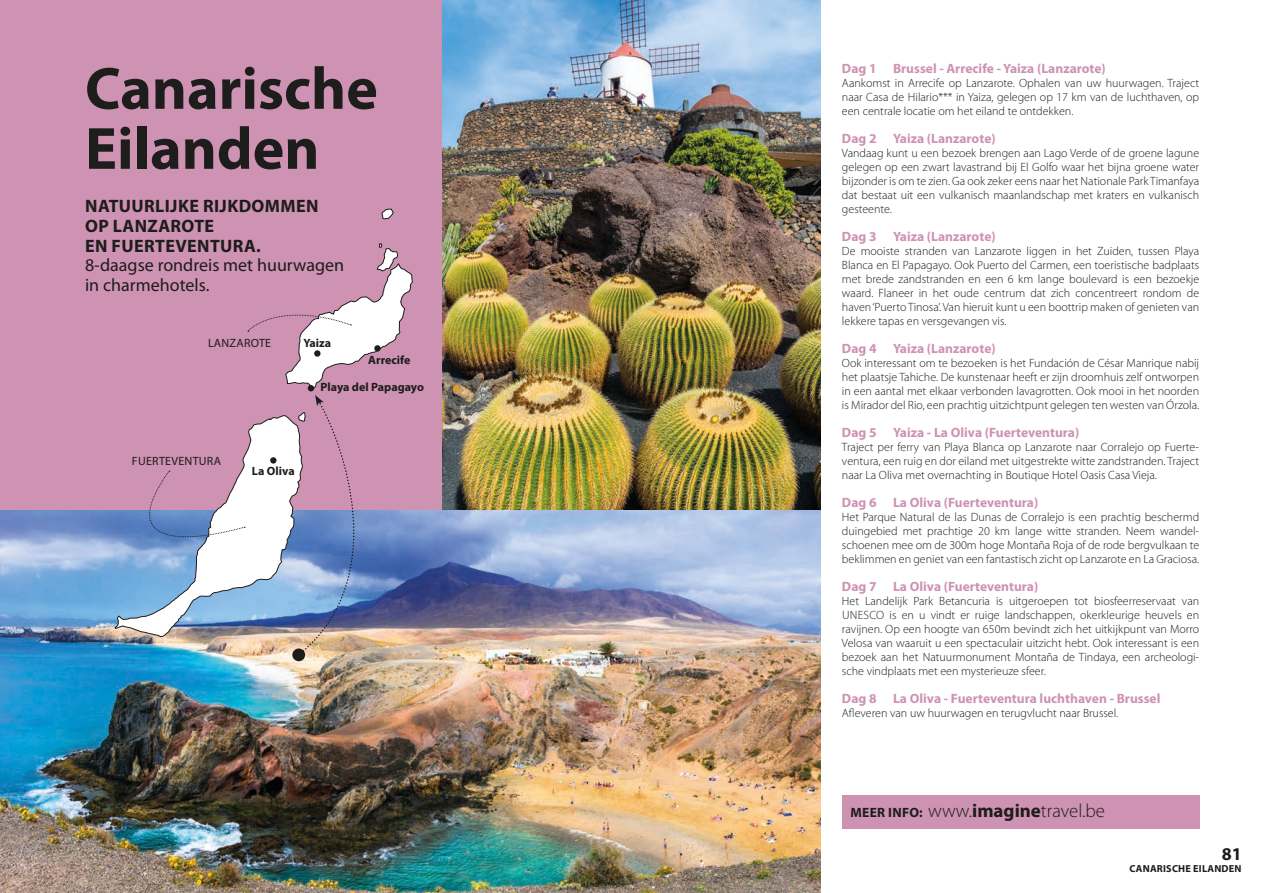
<style>
.page{position:relative;width:1263px;height:893px;background:#fff}
.page>*{position:absolute;margin:0;border:0;box-sizing:border-box;transform-origin:0 0}
.t1{font:700 60px/60px "Myriad Pro";color:#1d1d1b}
.t2{font:300 18.9px "Myriad Pro";color:#1d1d1b}
.t3{font:700 18px/19.8px "Myriad Pro";letter-spacing:.02em;color:#1d1d1b}
.t4{font:18px/19.8px "Myriad Pro";color:#1d1d1b}
.t5{font:700 13.5px "Myriad Pro";color:#ce92b3}
.t6{font:300 12px/14px "Myriad Pro";color:#1d1d1b;text-align:justify}
.t7{font:700 12px "Myriad Pro";color:#1d1d1b}
.t8{font:12px "Myriad Pro";letter-spacing:.02em;color:#1d1d1b}
.t9{font:700 10.2px "Myriad Pro";letter-spacing:.02em;color:#1d1d1b}
.s1{font-weight:700;font-size:13.5px}
.s2{font-weight:700}
</style>
<div class="page">
<div style="left:842px;top:795px;width:357px;height:34px;background:#ce92b3"></div>
<div style="left:0;top:0;width:442px;height:510px;background:#ce92b3"></div>
<img style="left:442px;top:0;width:379px;height:510px">
<img style="left:0;top:510px;width:821px;height:383px">
<svg style="left:381px;top:208px;width:13px;height:11px"></svg>
<div style="left:292px;top:648px;width:13px;height:13px;background:#1d1d1b;border-radius:50%"></div>
<svg style="left:115px;top:244px;width:298px;height:412px"></svg>
<h1 class="t1" style="left:85px;top:57px;width:294px">Canarische<br>Eilanden</h1>
<p class="t5" style="left:842px;top:60px;width:265px">Dag 1 Brussel - Arrecife - Yaiza (Lanzarote)</p>
<p class="t6" style="left:842px;top:76px;width:359px">Aankomst in Arrecife op Lanzarote. Ophalen van uw huurwagen. Traject naar Casa de Hilario*** in Yaiza, gelegen op 17 km van de luchthaven, op een centrale locatie om het eiland te ontdekken.</p>
<p class="t5" style="left:842px;top:130px;width:155px">Dag 2 Yaiza (Lanzarote)</p>
<p class="t6" style="left:842px;top:146px;width:359px">Vandaag kunt u een bezoek brengen aan Lago Verde of de groene lagune gelegen op een zwart lavastrand bij El Golfo waar het bijna groene water bijzonder is om te zien. Ga ook zeker eens naar het Nationale Park Timanfaya dat bestaat uit een vulkanisch maanlandschap met kraters en vulkanisch gesteente.</p>
<p class="t5" style="left:842px;top:228px;width:155px">Dag 3 Yaiza (Lanzarote)</p>
<p class="t6" style="left:842px;top:244px;width:359px">De mooiste stranden van Lanzarote liggen in het Zuiden, tussen Playa Blanca en El Papagayo. Ook Puerto del Carmen, een toeristische badplaats met brede zandstranden en een 6 km lange boulevard is een bezoekje waard. Flaneer in het oude centrum dat zich concentreert rondom de haven ‘Puerto Tinosa’. Van hieruit kunt u een boottrip maken of genieten van lekkere tapas en versgevangen vis.</p>
<p class="t5" style="left:842px;top:340px;width:155px">Dag 4 Yaiza (Lanzarote)</p>
<p class="t6" style="left:842px;top:356px;width:359px">Ook interessant om te bezoeken is het Fundación de César Manrique nabij het plaatsje Tahiche. De kunstenaar heeft er zijn droomhuis zelf ontworpen in een aantal met elkaar verbonden lavagrotten. Ook mooi in het noorden is Mirador del Rio, een prachtig uitzichtpunt gelegen ten westen van Órzola.</p>
<p class="t5" style="left:842px;top:424px;width:239px">Dag 5 Yaiza - La Oliva (Fuerteventura)</p>
<p class="t6" style="left:842px;top:440px;width:359px">Traject per ferry van Playa Blanca op Lanzarote naar Corralejo op Fuerte&shy;ventura, een ruig en dor eiland met uitgestrekte witte zandstranden. Traject naar La Oliva met overnachting in Boutique Hotel Oasis Casa Vieja.</p>
<p class="t5" style="left:842px;top:494px;width:198px">Dag 6 La Oliva (Fuerteventura)</p>
<p class="t6" style="left:842px;top:510px;width:359px">Het Parque Natural de las Dunas de Corralejo is een prachtig beschermd duingebied met prachtige 20 km lange witte stranden. Neem wandel&shy;schoenen mee om de 300m hoge Montaña Roja of de rode bergvulkaan te beklimmen en geniet van een fantastisch zicht op Lanzarote en La Graciosa.</p>
<p class="t5" style="left:842px;top:578px;width:198px">Dag 7 La Oliva (Fuerteventura)</p>
<p class="t6" style="left:842px;top:594px;width:359px">Het Landelijk Park Betancuria is uitgeroepen tot biosfeerreservaat van UNESCO is en u vindt er ruige landschappen, okerkleurige heuvels en ravijnen. Op een hoogte van 650m bevindt zich het uitkijkpunt van Morro Velosa van waaruit u een spectaculair uitzicht hebt. Ook interessant is een bezoek aan het Natuurmonument Montaña de Tindaya, een archeologi&shy;sche vindplaats met een mysterieuze sfeer.</p>
<p class="t5" style="left:842px;top:690px;width:320px">Dag 8 La Oliva - Fuerteventura luchthaven - Brussel</p>
<p class="t6" style="left:842px;top:706px;width:278px">Afleveren van uw huurwagen en terugvlucht naar Brussel.</p>
<h3 class="t3" style="left:85px;top:195px;width:235px">NATUURLIJKE RIJKDOMMEN<br>OP LANZAROTE<br>EN FUERTEVENTURA.</h3>
<h3 class="t4" style="left:85px;top:255px;width:261px">8-daagse rondreis met huurwagen in charmehotels.</h3>
<p class="t7" style="left:303px;top:335px;width:29px">Yaiza</p>
<p class="t8" style="left:208px;top:336px;width:65px">LANZAROTE</p>
<p class="t7" style="left:368px;top:352px;width:44px">Arrecife</p>
<p class="t7" style="left:321px;top:380px;width:105px">Playa del Papagayo</p>
<p class="t8" style="left:132px;top:454px;width:91px">FUERTEVENTURA</p>
<p class="t7" style="left:252px;top:463px;width:44px">La Oliva</p>
<h2 class="t2" style="left:851px;top:800px;width:256px"><span class="s1">MEER INFO:</span> www.<span class="s2">imagine</span>travel.be</h2>
<h3 class="t3" style="left:1222px;top:843px;width:21px">81</h3>
<p class="t9" style="left:1129px;top:862px;width:114px">CANARISCHE EILANDEN</p>
</div>
